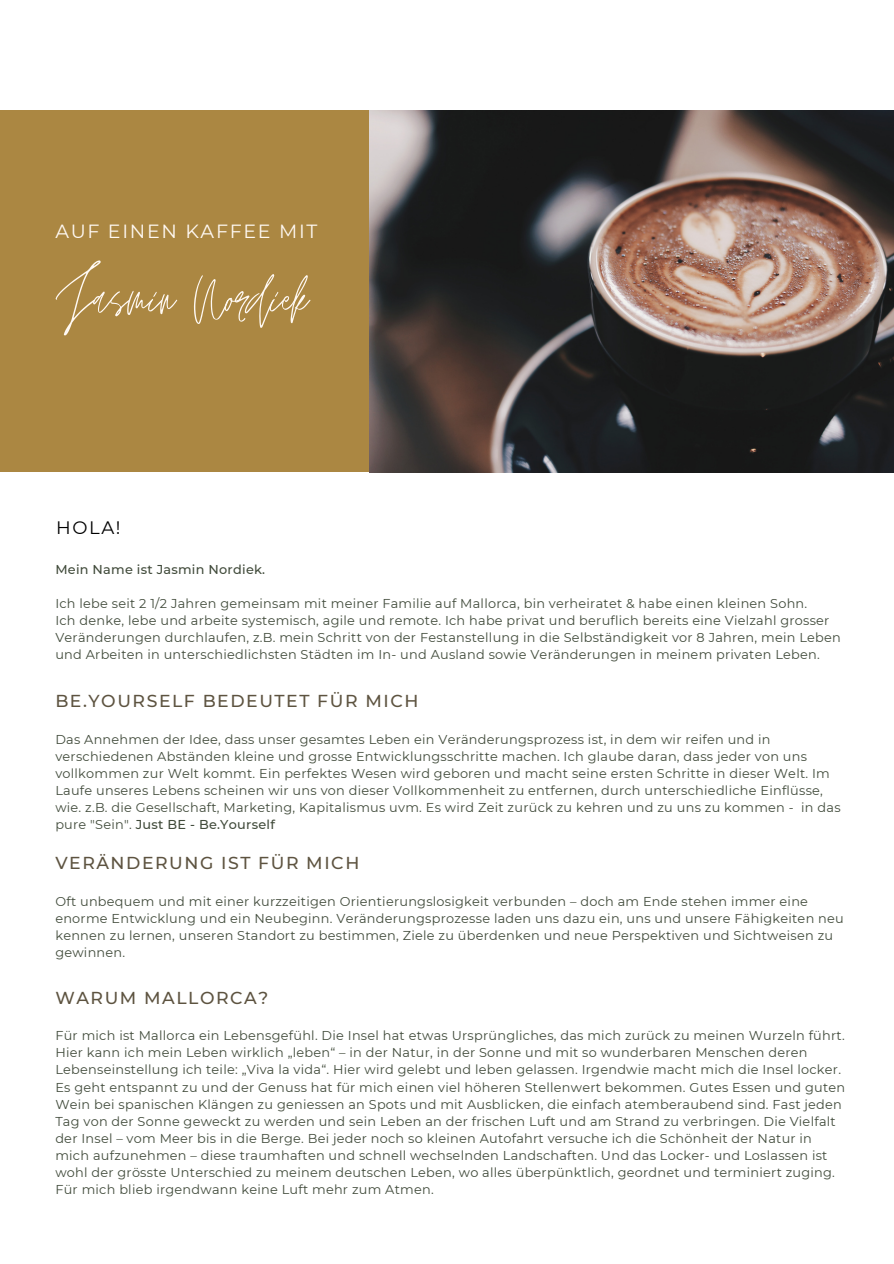
<style>
.page{position:relative;width:894px;height:1264px;background:#fff}
.page>*{position:absolute;margin:0;border:0;box-sizing:border-box;transform-origin:0 0}
.t1{font:74.1px "Jonathan";color:#fff9f3}
.t2{font:19.05px "Montserrat";letter-spacing:.09em;color:#fff9f3}
.t3{font:18px "Montserrat";color:#000}
.t4{font:500 17.25px "Montserrat";letter-spacing:.09em;color:#5d5340}
.t5{font:12.9px/17.1px "Montserrat";letter-spacing:.02em;color:#414b3b}
.t6{font:500 12.9px "Montserrat";letter-spacing:.02em;color:#414b3b}
.s1{font-weight:500}
</style>
<div class="page">
<div style="left:0;top:111px;width:893px;height:361px;background:#ab8742"></div>
<img style="left:369px;top:111px;width:524px;height:361px">
<p class="t2" style="left:55px;top:220px;width:263px">AUF EINEN KAFFEE MIT</p>
<p class="t1" style="left:55px;top:257px;width:255px">Jasmin Nordiek</p>
<p class="t3" style="left:56px;top:516px;width:66px">HOLA!</p>
<p class="t6" style="left:55px;top:561px;width:211px">Mein Name ist Jasmin Nordiek.</p>
<p class="t5" style="left:55px;top:594px;width:753px">Ich lebe seit 2 1/2 Jahren gemeinsam mit meiner Familie auf Mallorca, bin verheiratet &amp; habe einen kleinen Sohn.</p>
<p class="t5" style="left:55px;top:612px;width:786px">Ich denke, lebe und arbeite systemisch, agile und remote. Ich habe privat und beruflich bereits eine Vielzahl grosser<br>Veränderungen durchlaufen, z.B. mein Schritt von der Festanstellung in die Selbständigkeit vor 8 Jahren, mein Leben und Arbeiten in unterschiedlichsten Städten im In- und Ausland sowie Veränderungen in meinem privaten Leben.</p>
<p class="t4" style="left:55px;top:690px;width:364px">BE.YOURSELF BEDEUTET FÜR MICH</p>
<p class="t5" style="left:55px;top:730px;width:786px">Das Annehmen der Idee, dass unser gesamtes Leben ein Veränderungsprozess ist, in dem wir reifen und in verschiedenen Abständen kleine und grosse Entwicklungsschritte machen. Ich glaube daran, dass jeder von uns vollkommen zur Welt kommt. Ein perfektes Wesen wird geboren und macht seine ersten Schritte in dieser Welt. Im Laufe unseres Lebens scheinen wir uns von dieser Vollkommenheit zu entfernen, durch unterschiedliche Einflüsse, wie. z.B. die Gesellschaft, Marketing, Kapitalismus uvm. Es wird Zeit zurück zu kehren und zu uns zu kommen - in das pure "Sein". <span class="s1">Just BE - Be.Yourself</span></p>
<p class="t4" style="left:55px;top:852px;width:305px">VERÄNDERUNG IST FÜR MICH</p>
<p class="t5" style="left:55px;top:892px;width:789px">Oft unbequem und mit einer kurzzeitigen Orientierungslosigkeit verbunden – doch am Ende stehen immer eine enorme Entwicklung und ein Neubeginn. Veränderungsprozesse laden uns dazu ein, uns und unsere Fähigkeiten neu kennen zu lernen, unseren Standort zu bestimmen, Ziele zu überdenken und neue Perspektiven und Sichtweisen zu gewinnen.</p>
<p class="t4" style="left:55px;top:987px;width:214px">WARUM MALLORCA?</p>
<p class="t5" style="left:55px;top:1026px;width:790px">Für mich ist Mallorca ein Lebensgefühl. Die Insel hat etwas Ursprüngliches, das mich zurück zu meinen Wurzeln führt.</p>
<p class="t5" style="left:55px;top:1044px;width:791px">Hier kann ich mein Leben wirklich „leben“ – in der Natur, in der Sonne und mit so wunderbaren Menschen deren Lebenseinstellung ich teile: „Viva la vida“. Hier wird gelebt und leben gelassen. Irgendwie macht mich die Insel locker.<br>Es geht entspannt zu und der Genuss hat für mich einen viel höheren Stellenwert bekommen. Gutes Essen und guten Wein bei spanischen Klängen zu geniessen an Spots und mit Ausblicken, die einfach atemberaubend sind. Fast jeden Tag von der Sonne geweckt zu werden und sein Leben an der frischen Luft und am Strand zu verbringen. Die Vielfalt der Insel – vom Meer bis in die Berge. Bei jeder noch so kleinen Autofahrt versuche ich die Schönheit der Natur in mich aufzunehmen – diese traumhaften und schnell wechselnden Landschaften. Und das Locker- und Loslassen ist wohl der grösste Unterschied zu meinem deutschen Leben, wo alles überpünktlich, geordnet und terminiert zuging.<br>Für mich blieb irgendwann keine Luft mehr zum Atmen.</p>
</div>
